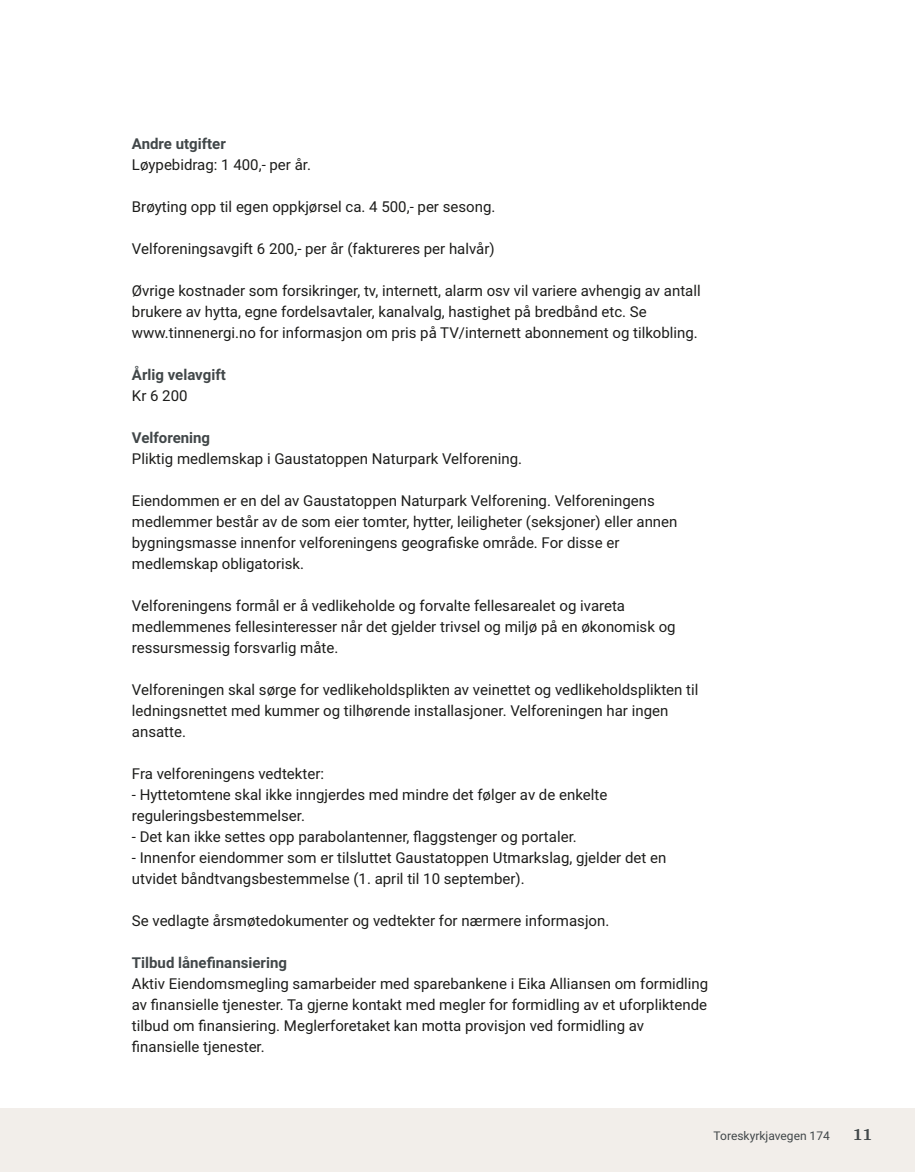
<style>
.page{position:relative;width:915px;height:1172px;background:#fff}
.page>*{position:absolute;margin:0;border:0;box-sizing:border-box;transform-origin:0 0}
.t1{font:700 18px "Arya";color:#414749}
.t2{font:15px/21px "Roboto Vitec";color:#1d1d1b}
.t3{font:700 15px "Roboto Vitec";color:#414749}
.t4{font:12px "Roboto Vitec";color:#414749}
</style>
<div class="page">
<div style="left:0;top:1108px;width:914px;height:64px;background:#f2eeea"></div>
<p class="t3" style="left:132px;top:133px;width:95px">Andre utgifter</p>
<p class="t2" style="left:132px;top:153px;width:180px">Løypebidrag: 1 400,‑ per år.</p>
<p class="t2" style="left:132px;top:195px;width:365px">Brøyting opp til egen oppkjørsel ca. 4 500,‑ per sesong.</p>
<p class="t2" style="left:132px;top:237px;width:364px">Velforeningsavgift 6 200,‑ per år (faktureres per halvår)</p>
<p class="t2" style="left:132px;top:279px;width:570px">Øvrige kostnader som forsikringer, tv, internett, alarm osv vil variere avhengig av antall brukere av hytta, egne fordelsavtaler, kanalvalg, hastighet på bredbånd etc. Se www.tinnenergi.no for informasjon om pris på TV/internett abonnement og tilkobling.</p>
<p class="t3" style="left:132px;top:364px;width:95px">Årlig velavgift</p>
<p class="t2" style="left:132px;top:384px;width:57px">Kr 6 200</p>
<p class="t3" style="left:132px;top:427px;width:80px">Velforening</p>
<p class="t2" style="left:132px;top:447px;width:391px">Pliktig medlemskap i Gaustatoppen Naturpark Velforening.</p>
<p class="t2" style="left:132px;top:489px;width:547px">Eiendommen er en del av Gaustatoppen Naturpark Velforening. Velforeningens medlemmer består av de som eier tomter, hytter, leiligheter (seksjoner) eller annen bygningsmasse innenfor velforeningens geografiske område. For disse er medlemskap obligatorisk.</p>
<p class="t2" style="left:132px;top:594px;width:545px">Velforeningens formål er å vedlikeholde og forvalte fellesarealet og ivareta medlemmenes fellesinteresser når det gjelder trivsel og miljø på en økonomisk og ressursmessig forsvarlig måte.</p>
<p class="t2" style="left:132px;top:678px;width:568px">Velforeningen skal sørge for vedlikeholdsplikten av veinettet og vedlikeholdsplikten til ledningsnettet med kummer og tilhørende installasjoner. Velforeningen har ingen ansatte.</p>
<p class="t2" style="left:132px;top:762px;width:535px">Fra velforeningens vedtekter:<br>‑ Hyttetomtene skal ikke inngjerdes med mindre det følger av de enkelte reguleringsbestemmelser.<br>‑ Det kan ikke settes opp parabolantenner, flaggstenger og portaler.<br>‑ Innenfor eiendommer som er tilsluttet Gaustatoppen Utmarkslag, gjelder det en utvidet båndtvangsbestemmelse (1. april til 10 september).</p>
<p class="t2" style="left:132px;top:909px;width:479px">Se vedlagte årsmøtedokumenter og vedtekter for nærmere informasjon.</p>
<p class="t3" style="left:132px;top:952px;width:156px">Tilbud lånefinansiering</p>
<p class="t2" style="left:132px;top:972px;width:577px">Aktiv Eiendomsmegling samarbeider med sparebankene i Eika Alliansen om formidling av finansielle tjenester. Ta gjerne kontakt med megler for formidling av et uforpliktende tilbud om finansiering. Meglerforetaket kan motta provisjon ved formidling av finansielle tjenester.</p>
<p class="t4" style="left:713px;top:1127px;width:118px">Toreskyrkjavegen 174</p>
<p class="t1" style="left:852px;top:1123px;width:21px">11</p>
</div>
